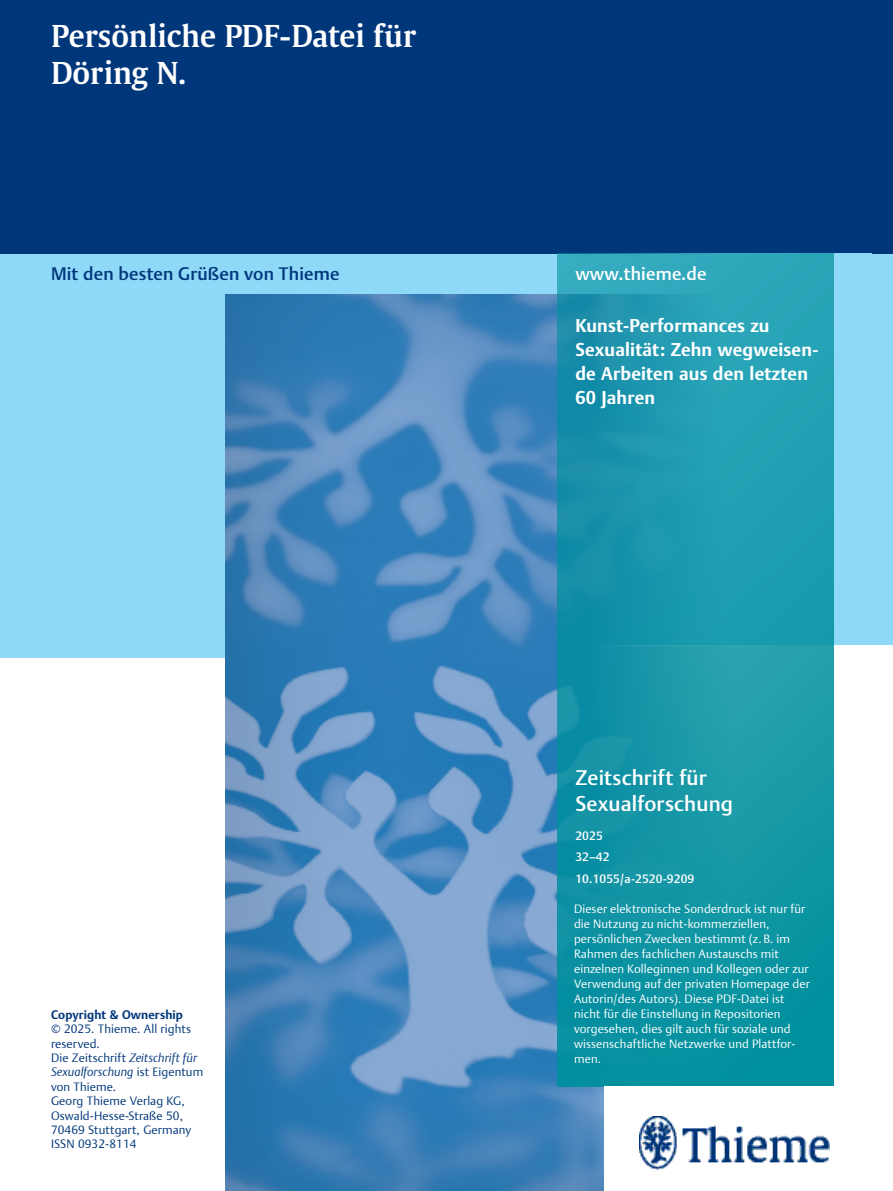
<style>
.page{position:relative;width:893px;height:1191px;background:#fff}
.page>*{position:absolute;margin:0;border:0;box-sizing:border-box;transform-origin:0 0}
.t1{font:600 30px "Thieme Gulliver 2011";color:#fff}
.t2{font:500 21px/25.5px "Thieme Argo 2011";letter-spacing:.01em;color:#fff}
.t3{font:700 18px/24px "Thieme Argo 2011";letter-spacing:.01em;color:#fff}
.t4{font:500 18px "Thieme Argo 2011";letter-spacing:.01em;color:#00377b}
.t5{font:500 18px "Thieme Argo 2011";letter-spacing:.01em;color:#fff}
.t6{font:300 12px/15px "Thieme Argo 2011";letter-spacing:.01em;color:#fff}
.t7{font:300 12px/14.4px "Thieme Argo 2011";letter-spacing:.01em;color:#00377b}
.t8{font:500 12px/21.5px "Thieme Argo 2011";letter-spacing:.01em;color:#fff}
.t9{font:700 12px "Thieme Argo 2011";letter-spacing:.01em;color:#00377b}
.s1{font-style:italic}
</style>
<div class="page">
<div style="left:0;top:253px;width:893px;height:404px;background:#8ed8f8"></div>
<div style="left:225px;top:294px;width:507px;height:897px;background:#000;opacity:.12"></div>
<div style="left:0;top:0;width:893px;height:253px;background:#00377b"></div>
<svg style="left:557px;top:645px;width:336px;height:546px"></svg>
<svg style="left:557px;top:253px;width:276px;height:833px;background:#1798aa"></svg>
<div style="left:604px;top:1086px;width:268px;height:105px;background:#fff"></div>
<img style="left:639px;top:1116px;width:191px;height:53px">
<h1 class="t1" style="left:51px;top:13px;width:367px">Persönliche PDF-Datei für</h1>
<h1 class="t1" style="left:51px;top:50px;width:136px">Döring N.</h1>
<h3 class="t4" style="left:51px;top:262px;width:290px">Mit den besten Grüßen von Thieme</h3>
<h3 class="t5" style="left:575px;top:262px;width:133px">www.thieme.de</h3>
<h3 class="t3" style="left:575px;top:313px;width:245px">Kunst-Performances zu<br>Sexualität: Zehn wegweisen&shy;de Arbeiten aus den letzten<br>60 Jahren</h3>
<h2 class="t2" style="left:575px;top:764px;width:159px">Zeitschrift für<br>Sexualforschung</h2>
<p class="t9" style="left:51px;top:1006px;width:134px">Copyright &amp; Ownership</p>
<p class="t7" style="left:51px;top:1021px;width:154px">© 2025. Thieme. All rights reserved.<br>Die Zeitschrift <span class="s1">Zeitschrift für<br>Sexualforschung</span> ist Eigentum von Thieme.<br>Georg Thieme Verlag KG,<br>Oswald-Hesse-Straße 50,<br>70469 Stuttgart, Germany<br>ISSN 0932-8114</p>
<p class="t8" style="left:575px;top:824px;width:120px">2025<br>32–42<br>10.1055/a-2520-9209</p>
<p class="t6" style="left:574px;top:900px;width:237px">Dieser elektronische Sonderdruck ist nur für die Nutzung zu nicht-kommerziellen, persönlichen Zwecken bestimmt (z. B. im Rahmen des fachlichen Austauschs mit einzelnen Kolleginnen und Kollegen oder zur Verwendung auf der privaten Homepage der Autorin/des Autors). Diese PDF-Datei ist nicht für die Einstellung in Repositorien vorgesehen, dies gilt auch für soziale und wissenschaftliche Netzwerke und Plattfor&shy;men.</p>
</div>
